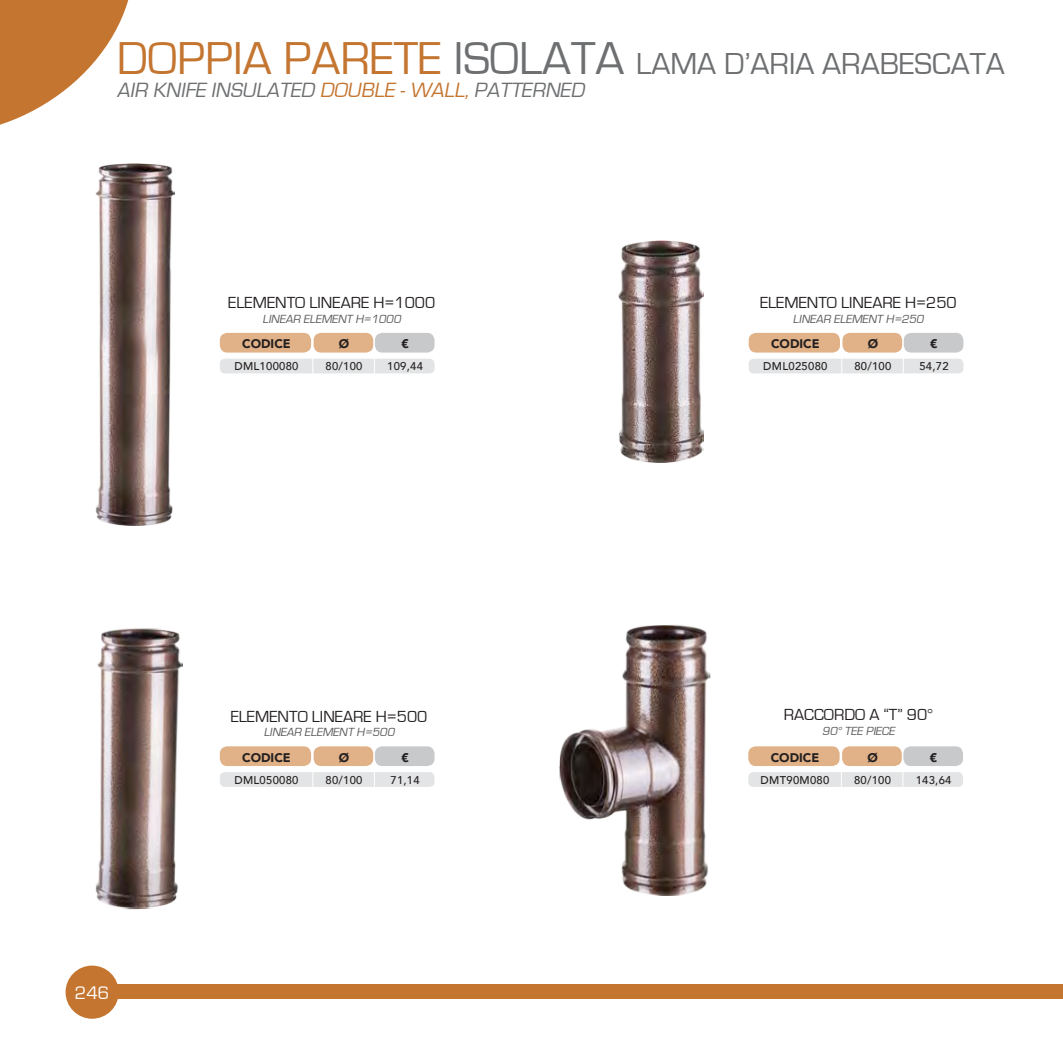
<style>
.page{position:relative;width:1063px;height:1063px;background:#fff}
.page>*{position:absolute;margin:0;border:0;box-sizing:border-box;transform-origin:0 0}
.t1{font:31.25px "Eurostile";color:#6d6f71}
.t2{font:italic 21.25px "Eurostile";color:#6d6f71}
.t3{font:18.75px "Eurostile";color:#fff}
.t4{font:16.5px "Eurostile";color:#231f20}
.t5{font:900 12.5px "Avenir";color:#231f20}
.t6{font:italic 12.12px "Eurostile";color:#58595b}
.t7{font:500 11.25px "Avenir";letter-spacing:.025em;color:#231f20}
.s1{font-size:47.5px;color:#c47530}
.s2{font-size:47.5px}
.s3{color:#c47530}
</style>
<div class="page">
<div style="left:220px;top:333px;width:91px;height:20px;background:#e1b187;border-radius:7px"></div>
<div style="left:314px;top:333px;width:59px;height:20px;background:#e1b187;border-radius:8px"></div>
<div style="left:375px;top:333px;width:60px;height:20px;background:#c7c9cb;border-radius:8px"></div>
<div style="left:220px;top:359px;width:215px;height:14px;background:#e3e4e5;border-radius:5px"></div>
<svg style="left:312px;top:359px;width:1px;height:14px"></svg>
<svg style="left:374px;top:359px;width:1px;height:14px"></svg>
<div style="left:749px;top:333px;width:91px;height:20px;background:#e1b187;border-radius:7px"></div>
<div style="left:842px;top:333px;width:60px;height:20px;background:#e1b187;border-radius:8px"></div>
<div style="left:904px;top:333px;width:59px;height:20px;background:#c7c9cb;border-radius:8px"></div>
<div style="left:749px;top:359px;width:214px;height:14px;background:#e3e4e5;border-radius:5px"></div>
<svg style="left:841px;top:359px;width:1px;height:14px"></svg>
<svg style="left:903px;top:359px;width:1px;height:14px"></svg>
<div style="left:220px;top:746px;width:91px;height:20px;background:#e1b187;border-radius:7px"></div>
<div style="left:314px;top:746px;width:59px;height:20px;background:#e1b187;border-radius:8px"></div>
<div style="left:375px;top:746px;width:60px;height:20px;background:#c7c9cb;border-radius:8px"></div>
<div style="left:220px;top:772px;width:215px;height:15px;background:#e3e4e5;border-radius:5px"></div>
<svg style="left:312px;top:772px;width:1px;height:15px"></svg>
<svg style="left:374px;top:772px;width:1px;height:15px"></svg>
<div style="left:748px;top:746px;width:92px;height:20px;background:#e1b187;border-radius:7px"></div>
<div style="left:842px;top:746px;width:60px;height:20px;background:#e1b187;border-radius:8px"></div>
<div style="left:903px;top:746px;width:60px;height:20px;background:#c7c9cb;border-radius:8px"></div>
<div style="left:748px;top:772px;width:215px;height:15px;background:#e3e4e5;border-radius:5px"></div>
<svg style="left:841px;top:772px;width:1px;height:15px"></svg>
<svg style="left:902px;top:772px;width:1px;height:15px"></svg>
<div style="left:106px;top:985px;width:957px;height:14px;background:#c47530"></div>
<div style="left:66px;top:966px;width:53px;height:53px;background:#c47530;border-radius:50%"></div>
<img style="left:95px;top:163px;width:79px;height:362px">
<img style="left:95px;top:628px;width:88px;height:281px">
<img style="left:619px;top:241px;width:85px;height:222px">
<img style="left:559px;top:625px;width:152px;height:271px">
<svg style="left:0;top:0;width:129px;height:125px"></svg>
<h1 class="t1" style="left:117px;top:47px;width:889px"><span class="s1">DOPPIA PARETE</span> <span class="s2">ISOLATA</span> LAMA D’ARIA ARABESCATA</h1>
<h2 class="t2" style="left:117px;top:78px;width:473px">AIR KNIFE INSULATED <span class="s3">DOUBLE -WALL,</span> PATTERNED</h2>
<h3 class="t4" style="left:228px;top:294px;width:208px">ELEMENTO LINEARE H=1000</h3>
<p class="t6" style="left:263px;top:312px;width:142px">LINEAR ELEMENT H=1000</p>
<p class="t5" style="left:242px;top:333px;width:50px">CODICE</p>
<p class="t5" style="left:339px;top:333px;width:12px">Ø</p>
<p class="t5" style="left:401px;top:333px;width:9px">€</p>
<p class="t7" style="left:234px;top:356px;width:66px">DML100080</p>
<p class="t7" style="left:325px;top:356px;width:39px">80/100</p>
<p class="t7" style="left:387px;top:356px;width:37px">109,44</p>
<h3 class="t4" style="left:760px;top:294px;width:198px">ELEMENTO LINEARE H=250</h3>
<p class="t6" style="left:793px;top:312px;width:135px">LINEAR ELEMENT H=250</p>
<p class="t5" style="left:771px;top:333px;width:50px">CODICE</p>
<p class="t5" style="left:868px;top:333px;width:12px">Ø</p>
<p class="t5" style="left:930px;top:333px;width:9px">€</p>
<p class="t7" style="left:763px;top:356px;width:66px">DML025080</p>
<p class="t7" style="left:854px;top:356px;width:39px">80/100</p>
<p class="t7" style="left:919px;top:356px;width:31px">54,72</p>
<h3 class="t3" style="left:75px;top:982px;width:36px">246</h3>
<h3 class="t4" style="left:231px;top:707px;width:198px">ELEMENTO LINEARE H=500</h3>
<p class="t6" style="left:264px;top:726px;width:135px">LINEAR ELEMENT H=500</p>
<p class="t5" style="left:242px;top:746px;width:50px">CODICE</p>
<p class="t5" style="left:339px;top:746px;width:12px">Ø</p>
<p class="t5" style="left:401px;top:746px;width:9px">€</p>
<p class="t7" style="left:234px;top:770px;width:66px">DML050080</p>
<p class="t7" style="left:325px;top:770px;width:39px">80/100</p>
<p class="t7" style="left:390px;top:770px;width:31px">71,14</p>
<h3 class="t4" style="left:784px;top:706px;width:151px">RACCORDO A “T” 90°</h3>
<p class="t6" style="left:822px;top:724px;width:77px">90° TEE PIECE</p>
<p class="t5" style="left:771px;top:746px;width:50px">CODICE</p>
<p class="t5" style="left:867px;top:746px;width:12px">Ø</p>
<p class="t5" style="left:930px;top:746px;width:9px">€</p>
<p class="t7" style="left:761px;top:770px;width:70px">DMT90M080</p>
<p class="t7" style="left:854px;top:770px;width:39px">80/100</p>
<p class="t7" style="left:916px;top:770px;width:37px">143,64</p>
</div>
